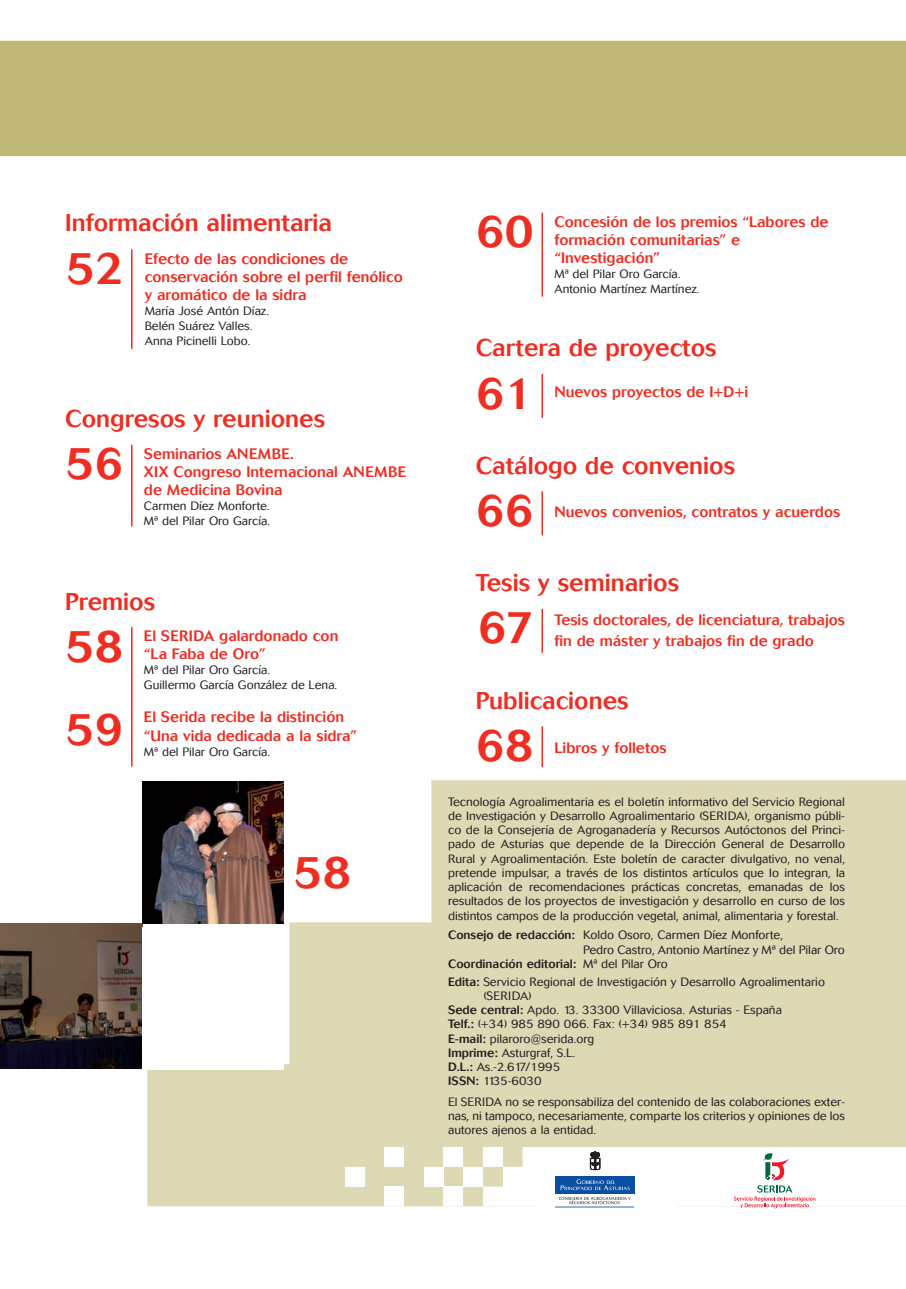
<style>
.page{position:relative;width:906px;height:1289px;background:#fff}
.page>*{position:absolute;margin:0;border:0;box-sizing:border-box;transform-origin:0 0}
.t1{font:500 45px/83.2px "Cosmos";color:#ee2e22}
.t2{font:500 24px "Cosmos";color:#ee2e22}
.t3{font:500 15px/18px "Cosmos";color:#ee2e22}
.t4{font:300 12px/14.2px "Cosmos";color:#231f20}
.t5{font:500 12px "Cosmos";color:#231f20}
.s1{font-weight:500}
.s2{font-weight:300}
</style>
<div class="page">
<div style="left:0;top:41px;width:906px;height:115px;background:#bfb878"></div>
<svg style="left:150px;top:608px;width:756px;height:601px"></svg>
<img style="left:1px;top:923px;width:141px;height:145px">
<div style="left:142px;top:926px;width:142px;height:143px;background:#fff"></div>
<img style="left:142px;top:781px;width:142px;height:142px">
<hr style="left:131px;top:444px;width:2px;height:82px;background:#ee2e22">
<hr style="left:541px;top:213px;width:2px;height:83px;background:#ee2e22">
<div style="left:64px;top:591px;width:372px;height:25px;background:#fff"></div>
<div style="left:142px;top:629px;width:294px;height:137px;background:#fff"></div>
<hr style="left:131px;top:627px;width:2px;height:139px;background:#ee2e22">
<div style="left:474px;top:690px;width:372px;height:25px;background:#fff"></div>
<div style="left:474px;top:727px;width:61px;height:45px;background:#fff"></div>
<div style="left:553px;top:728px;width:293px;height:41px;background:#fff"></div>
<hr style="left:541px;top:726px;width:2px;height:41px;background:#ee2e22">
<hr style="left:131px;top:249px;width:2px;height:100px;background:#ee2e22">
<div style="left:536px;top:1148px;width:140px;height:85px;background:#fff"></div>
<svg style="left:483px;top:1146px;width:423px;height:62px"></svg>
<hr style="left:541px;top:374px;width:2px;height:44px;background:#ee2e22">
<hr style="left:541px;top:491px;width:2px;height:44px;background:#ee2e22">
<div style="left:474px;top:610px;width:61px;height:44px;background:#fff"></div>
<div style="left:553px;top:613px;width:293px;height:39px;background:#fff"></div>
<hr style="left:541px;top:609px;width:2px;height:43px;background:#ee2e22">
<h2 class="t2" style="left:65px;top:214px;width:268px">Información alimentaria</h2>
<h1 class="t1" style="left:66px;top:231px;width:60px">52</h1>
<p class="t3" style="left:145px;top:251px;width:260px">Efecto de las condiciones de conservación sobre el perfil fenólico y aromático de la sidra</p>
<p class="t4" style="left:145px;top:304px;width:126px;line-height:15px">María José Antón Díaz.<br>Belén Suárez Valles.<br>Anna Picinelli Lobo.</p>
<h2 class="t2" style="left:65px;top:410px;width:261px">Congresos y reuniones</h2>
<h1 class="t1" style="left:65px;top:425px;width:60px">56</h1>
<p class="t3" style="left:144px;top:446px;width:264px">Seminarios ANEMBE.<br>XIX Congreso Internacional ANEMBE de Medicina Bovina</p>
<p class="t4" style="left:144px;top:499px;width:128px;line-height:15px">Carmen Díez Monforte.<br>Mª del Pilar Oro García.</p>
<h2 class="t2" style="left:65px;top:592px;width:91px">Premios</h2>
<h1 class="t1" style="left:65px;top:608px;width:60px">58<br>59</h1>
<p class="t3" style="left:144px;top:628px;width:196px">El SERIDA galardonado con “La Faba de Oro”</p>
<p class="t4" style="left:144px;top:663px;width:195px;line-height:15px">Mª del Pilar Oro García.<br>Guillermo García González de Lena.</p>
<p class="t3" style="left:144px;top:709px;width:215px">El Serida recibe la distinción “Una vida dedicada a la sidra”</p>
<p class="t4" style="left:144px;top:745px;width:128px">Mª del Pilar Oro García.</p>
<h1 class="t1" style="left:293px;top:835px;width:60px">58</h1>
<h1 class="t1" style="left:476px;top:194px;width:60px">60</h1>
<p class="t3" style="left:554px;top:214px;width:276px">Concesión de los premios “Labores de formación comunitarias” e “Investigación”</p>
<p class="t4" style="left:554px;top:267px;width:147px;line-height:15px">Mª del Pilar Oro García.<br>Antonio Martínez Martínez.</p>
<h2 class="t2" style="left:476px;top:339px;width:242px">Cartera de proyectos</h2>
<h1 class="t1" style="left:476px;top:355px;width:60px">61</h1>
<p class="t3" style="left:554px;top:384px;width:195px">Nuevos proyectos de I+D+i</p>
<h2 class="t2" style="left:476px;top:457px;width:261px">Catálogo de convenios</h2>
<h1 class="t1" style="left:476px;top:473px;width:60px">66</h1>
<p class="t3" style="left:554px;top:504px;width:287px">Nuevos convenios, contratos y acuerdos</p>
<h2 class="t2" style="left:476px;top:574px;width:205px">Tesis y seminarios</h2>
<h1 class="t1" style="left:478px;top:590px;width:58px">67</h1>
<p class="t3" style="left:554px;top:611px;width:292px;line-height:21px">Tesis doctorales, de licenciatura, trabajos fin de máster y trabajos fin de grado</p>
<h2 class="t2" style="left:476px;top:691px;width:154px">Publicaciones</h2>
<h1 class="t1" style="left:476px;top:707px;width:60px">68</h1>
<p class="t3" style="left:554px;top:739px;width:114px">Libros y folletos</p>
<p class="t4" style="left:448px;top:795px;width:398px;text-align:justify">Tecnología Agroalimentaria es el boletín informativo del Servicio Regional de Investigación y Desarrollo Agroalimentario (SERIDA), organismo públi&shy;co de la Consejería de Agroganadería y Recursos Autóctonos del Princi&shy;pado de Asturias que depende de la Dirección General de Desarrollo Rural y Agroalimentación. Este boletín de caracter divulgativo, no venal, pretende impulsar, a través de los distintos artículos que lo integran, la aplicación de recomendaciones prácticas concretas, emanadas de los resultados de los proyectos de investigación y desarrollo en curso de los distintos campos de la producción vegetal, animal, alimentaria y forestal.</p>
<p class="t4" style="left:448px;top:928px;width:336px"><span class="s1">Consejo de redacción:</span> Koldo Osoro, Carmen Díez Monforte,</p>
<p class="t4" style="left:583px;top:943px;width:263px">Pedro Castro, Antonio Martínez y Mª del Pilar Oro</p>
<p class="t5" style="left:448px;top:959px;width:221px">Coordinación editorial: <span class="s2">Mª del Pilar Oro</span></p>
<p class="t4" style="left:448px;top:975px;width:378px"><span class="s1">Edita:</span> Servicio Regional de Investigación y Desarrollo Agroalimentario</p>
<p class="t4" style="left:483px;top:989px;width:50px">(SERIDA)</p>
<p class="t4" style="left:448px;top:1003px;width:335px"><span class="s1">Sede central:</span> Apdo. 13. 33300 Villaviciosa. Asturias - España</p>
<p class="t4" style="left:448px;top:1017px;width:280px"><span class="s1">Telf.:</span> (+34) 985 890 066. Fax: (+34) 985 891 854</p>
<p class="t4" style="left:448px;top:1032px;width:148px"><span class="s1">E-mail:</span> pilaroro@serida.org</p>
<p class="t4" style="left:448px;top:1046px;width:129px"><span class="s1">Imprime:</span> Asturgraf, S.L.</p>
<p class="t4" style="left:448px;top:1060px;width:114px"><span class="s1">D.L.:</span> As.-2.617/1995</p>
<p class="t4" style="left:448px;top:1074px;width:95px"><span class="s1">ISSN:</span> 1135-6030</p>
<p class="t4" style="left:448px;top:1095px;width:398px;text-align:justify">El SERIDA no se responsabiliza del contenido de las colaboraciones exter&shy;nas, ni tampoco, necesariamente, comparte los criterios y opiniones de los autores ajenos a la entidad.</p>
</div>
